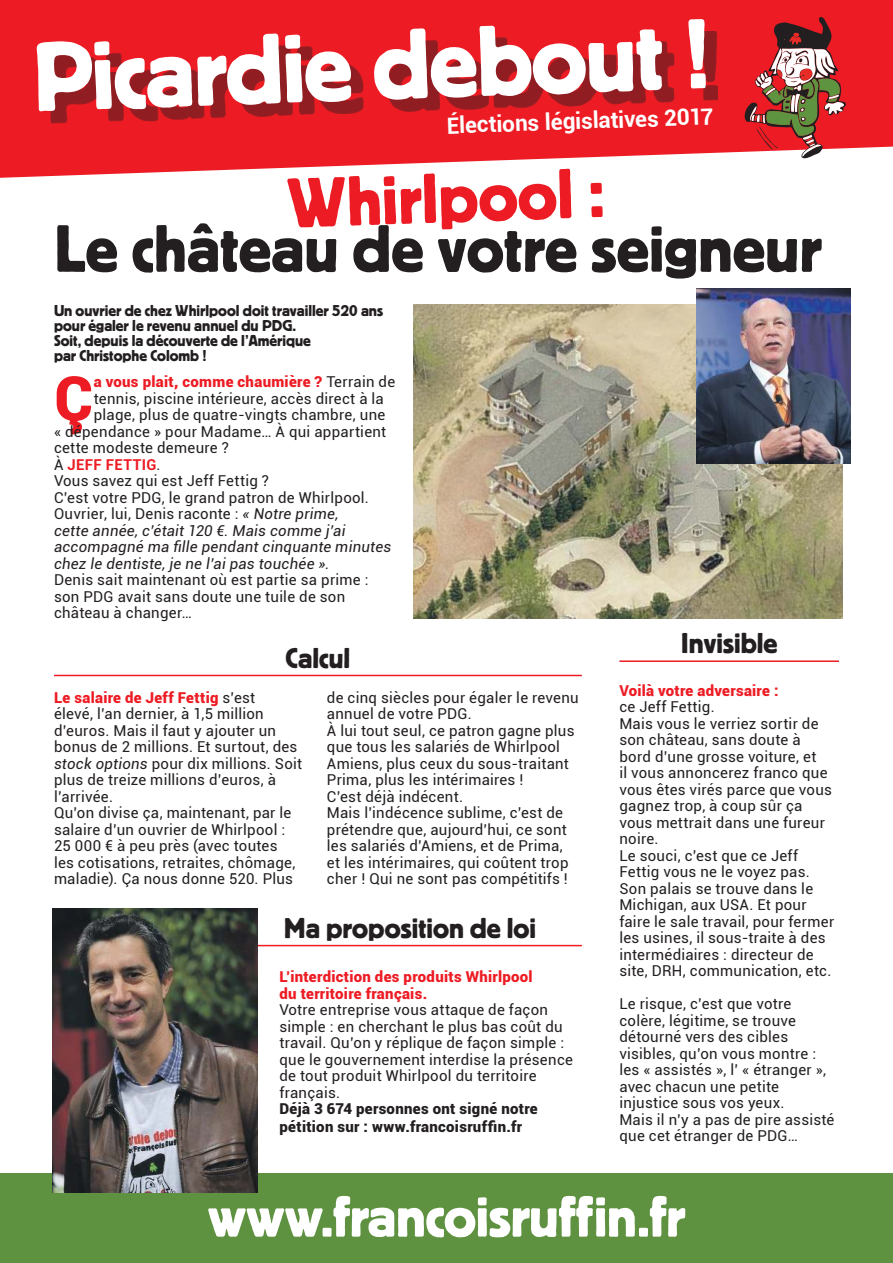
<style>
.page{position:relative;width:893px;height:1263px;background:#fff}
.page>*{position:absolute;margin:0;border:0;box-sizing:border-box;transform-origin:0 0}
.t1{font:103.5px "Block";color:#fff}
.t2{font:73.5px "Block";color:#ed1c24}
.t3{font:69.45px "Block";color:#231f20}
.t4{font:900 61.35px "Roboto";color:#ed1c24}
.t5{font:60px "Block";letter-spacing:-.005em;color:#fff}
.t6{font:30px "Block";color:#231f20}
.t7{font:700 22.5px "Roboto";color:#fff}
.t8{font:16.5px/15px "Block";color:#231f20}
.t9{font:15px/16.5px "Roboto";letter-spacing:.015em;color:#231f20}
.t10{font:900 15px/16.5px "Roboto";letter-spacing:.02em;color:#ed1c24}
.t11{font:italic 15px "Roboto";letter-spacing:.015em;color:#231f20}
.t12{font:900 15px/18px "Roboto";letter-spacing:.02em;color:#231f20}
.t13{font:700 15px "Roboto";letter-spacing:.02em;color:#ed1c24}
.s1{font-weight:400;color:#231f20}
.s2{font-style:italic}
.s3{font-weight:900;color:#ed1c24}
</style>
<div class="page">
<hr style="left:238px;top:945px;width:344px;height:1px;background:#ed1c24">
<svg style="left:0;top:0;width:893px;height:178px;fill:#ed1c24"></svg>
<div style="left:49px;top:31px;width:669px;height:93px;background:#231f20;opacity:.46"></div>
<div style="left:0;top:1174px;width:893px;height:89px;background:#5f9240"></div>
<img style="left:53px;top:909px;width:204px;height:284px">
<img style="left:413px;top:305px;width:429px;height:313px">
<hr style="left:619px;top:660px;width:220px;height:2px;background:#ed1c24">
<hr style="left:54px;top:675px;width:528px;height:1px;background:#ed1c24">
<img style="left:696px;top:288px;width:154px;height:176px">
<svg style="left:743px;top:16px;width:103px;height:142px;background:#b9524c"></svg>
<h1 class="t1" style="left:32px;top:41px;width:680px;rotate:-2deg">Picardie debout !</h1>
<h3 class="t7" style="left:447px;top:116px;width:268px;rotate:-2deg">Élections législatives 2017</h3>
<h2 class="t2" style="left:286px;top:178px;width:319px;rotate:-2deg">Whirlpool :</h2>
<h3 class="t3" style="left:54px;top:225px;width:769px">Le château de votre seigneur</h3>
<p class="t8" style="left:54px;top:304px;width:331px">Un ouvrier de chez Whirlpool doit travailler 520 ans pour égaler le revenu annuel du PDG.<br>Soit, depuis la découverte de l’Amérique<br>par Christophe Colomb !</p>
<h3 class="t4" style="left:54px;top:373px;width:41px">Ç</h3>
<p class="t10" style="left:94px;top:373px;width:303px">a vous plait, comme chaumière ? <span class="s1">Terrain de</span></p>
<p class="t9" style="left:94px;top:391px;width:291px">tennis, piscine intérieure, accès direct à la</p>
<p class="t9" style="left:94px;top:408px;width:293px">plage, plus de quatre‑vingts chambre, une</p>
<p class="t9" style="left:54px;top:423px;width:334px">« dépendance » pour Madame… À qui appartient</p>
<p class="t9" style="left:54px;top:439px;width:176px">cette modeste demeure ?</p>
<p class="t13" style="left:54px;top:458px;width:108px"><span class="s1">À</span> JEFF FETTIG<span class="s1">.</span></p>
<p class="t9" style="left:54px;top:472px;width:217px">Vous savez qui est Jeff Fettig ?</p>
<p class="t9" style="left:54px;top:489px;width:316px">C’est votre PDG, le grand patron de Whirlpool.</p>
<p class="t9" style="left:54px;top:505px;width:286px">Ouvrier, lui, Denis raconte : <span class="s2">« Notre prime,</span></p>
<p class="t11" style="left:54px;top:520px;width:293px">cette année, c’était 120 €. Mais comme j’ai</p>
<p class="t11" style="left:54px;top:536px;width:339px">accompagné ma ille pendant cinquante minutes</p>
<p class="t11" style="left:54px;top:553px;width:277px">chez le dentiste, je ne l’ai pas touchée ».</p>
<p class="t9" style="left:54px;top:571px;width:316px">Denis sait maintenant où est partie sa prime : son PDG avait sans doute une tuile de son château à changer…</p>
<h3 class="t6" style="left:286px;top:647px;width:66px">Calcul</h3>
<p class="t9" style="left:54px;top:690px;width:250px"><span class="s3">Le salaire de Jeff Fettig</span> s’est<br>élevé, l’an dernier, à 1,5 million d’euros. Mais il faut y ajouter un bonus de 2 millions. Et surtout, des <span class="s2">stock options</span> pour dix millions. Soit plus de treize millions d’euros, à l’arrivée.<br>Qu’on divise ça, maintenant, par le salaire d’un ouvrier de Whirlpool :<br>25 000 € à peu près (avec toutes<br>les cotisations, retraites, chômage, maladie). Ça nous donne 520. Plus</p>
<p class="t9" style="left:327px;top:689px;width:253px">de cinq siècles pour égaler le revenu annuel de votre PDG.<br>À lui tout seul, ce patron gagne plus que tous les salariés de Whirlpool<br>Amiens, plus ceux du sous-traitant<br>Prima, plus les intérimaires !<br>C’est déjà indécent.<br>Mais l’indécence sublime, c’est de prétendre que, aujourd’hui, ce sont les salariés d’Amiens, et de Prima, et les intérimaires, qui coûtent trop cher ! Qui ne sont pas compétitifs !</p>
<h3 class="t6" style="left:284px;top:917px;width:254px">Ma proposition de loi</h3>
<p class="t10" style="left:279px;top:970px;width:255px">L’interdiction des produits Whirlpool du territoire français.</p>
<p class="t9" style="left:279px;top:1001px;width:295px">Votre entreprise vous attaque de façon simple : en cherchant le plus bas coût du travail. Qu’on y réplique de façon simple : que le gouvernement interdise la présence de tout produit Whirlpool du territoire français.</p>
<p class="t12" style="left:279px;top:1099px;width:260px">Déjà 3 674 personnes ont signé notre pétition sur : www.francoisrufi n.fr</p>
<h3 class="t6" style="left:681px;top:633px;width:98px">Invisible</h3>
<p class="t10" style="left:619px;top:682px;width:161px">Voilà votre adversaire :</p>
<p class="t9" style="left:619px;top:698px;width:216px">ce Jeff Fettig.<br>Mais vous le verriez sortir de son château, sans doute à bord d’une grosse voiture, et<br>il vous annoncerez franco que vous êtes virés parce que vous gagnez trop, à coup sûr ça vous mettrait dans une fureur noire.<br>Le souci, c’est que ce Jeff<br>Fettig vous ne le voyez pas.<br>Son palais se trouve dans le<br>Michigan, aux USA. Et pour faire le sale travail, pour fermer les usines, il sous-traite à des intermédiaires : directeur de site, DRH, communication, etc.</p>
<p class="t9" style="left:619px;top:995px;width:217px">Le risque, c’est que votre colère, légitime, se trouve détourné vers des cibles visibles, qu’on vous montre : les « assistés », l’ « étranger », avec chacun une petite injustice sous vos yeux.<br>Mais il n’y a pas de pire assisté que cet étranger de PDG…</p>
<h3 class="t5" style="left:208px;top:1196px;width:479px">www.francoisruff in.fr</h3>
</div>
